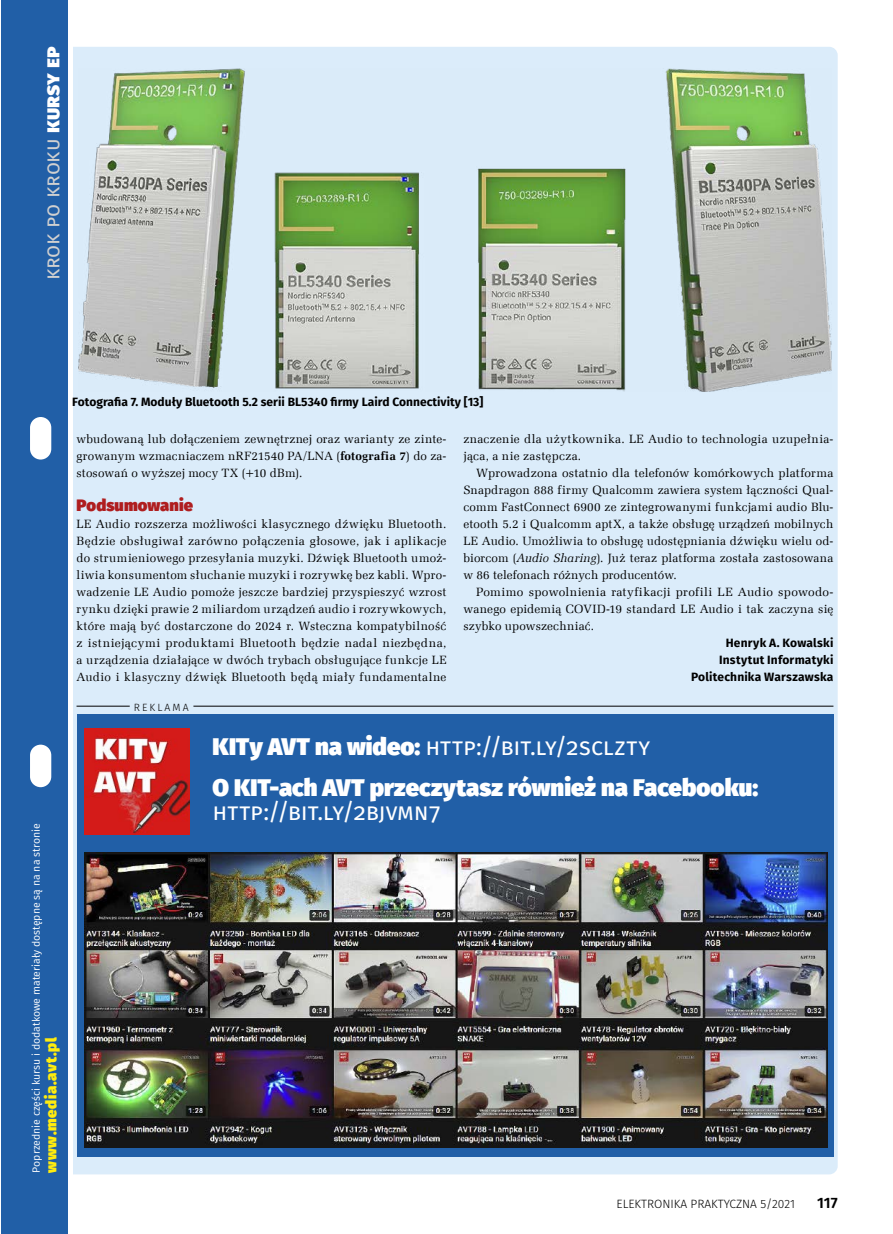
<style>
.page{position:relative;width:893px;height:1234px;background:#fff}
.page>*{position:absolute;margin:0;border:0;box-sizing:border-box;transform-origin:0 0}
.t1{font:900 24px/41px "Fira Sans";color:#fff}
.t2{font:24px "Fira Sans";letter-spacing:-.005em;color:#fff}
.t3{font:21px "Fira Sans";letter-spacing:-.005em;color:#d0d0d0}
.t4{font:900 16.5px "Fira Sans";letter-spacing:.005em;color:#af1e1f}
.t5{font:900 15px "Fira Sans";letter-spacing:.05em;color:#ffec0e}
.t6{font:600 15px "Fira Sans";color:#000}
.t7{font:12px/17px "Zapf Ellipt EU";letter-spacing:.02em;color:#000;text-align:justify}
.t8{font:700 12px/17px "Fira Sans";color:#000;text-align:right}
.t9{font:300 12px "Fira Sans";color:#000}
.t10{font:10.5px "Fira Sans";color:#fff}
.t11{font:300 10.5px "Fira Sans";letter-spacing:.2em;color:#000}
.s1{font-weight:800;color:#fff}
.s2{font-style:italic}
.s3{font-weight:700}
.s4{font-weight:400}
</style>
<div class="page">
<div style="left:6px;top:47px;width:832px;height:1127px;background:#dbecfa;border-radius:9px"></div>
<div style="left:1px;top:0;width:68px;height:1233px;background:#215fa7"></div>
<div style="left:30px;top:417px;width:21px;height:42px;background:#fff;border-radius:11px"></div>
<div style="left:30px;top:744px;width:21px;height:43px;background:#fff;border-radius:11px"></div>
<hr style="left:68px;top:0;width:4px;height:1233px;background:#fff">
<img style="left:79px;top:68px;width:752px;height:323px">
<hr style="left:77px;top:705px;width:756px;height:1px;background:#000">
<div style="left:130px;top:697px;width:63px;height:17px;background:#dbecfa;border-radius:8px"></div>
<div style="left:77px;top:714px;width:756px;height:443px;background:#215fa7"></div>
<img style="left:84px;top:728px;width:106px;height:105px">
<img style="left:84px;top:852px;width:744px;height:295px">
<h2 class="t3" style="left:36px;top:280px;width:235px;rotate:-90deg">Krok po kroku <span class="s1">Kursy EP</span></h2>
<p class="t10" style="left:28px;top:1172px;width:350px;rotate:-90deg">Poprzednie części kursu i dodatkowe materiały dostępne są na na stronie</p>
<p class="t5" style="left:37px;top:1172px;width:137px;rotate:-90deg">www.media.avt.pl</p>
<p class="t8" style="left:72px;top:392px;width:413px">Fotografia 7. Moduły Bluetooth 5.2 serii BL5340 firmy Laird Connectivity [13]</p>
<p class="t7" style="left:463px;top:430px;width:371px">znaczenie dla użytkownika. LE Audio to technologia uzupełnia&shy;jąca, a nie zastępcza.</p>
<p class="t7" style="left:463px;top:464px;width:371px;text-indent:13px">Wprowadzona ostatnio dla telefonów komórkowych platforma Snapdragon 888 firmy Qualcomm zawiera system łączności Qual&shy;comm FastConnect 6900 ze zintegrowanymi funkcjami audio Blu&shy;etooth 5.2 i Qualcomm aptX, a także obsługę urządzeń mobilnych LE Audio. Umożliwia to obsługę udostępniania dźwięku wielu od&shy;biorcom (<span class="s2">Audio Sharing</span>). Już teraz platforma została zastosowana w 86 telefonach różnych producentów.</p>
<p class="t7" style="left:463px;top:583px;width:371px;text-indent:13px">Pomimo spowolnienia ratyfikacji profili LE Audio spowodo&shy;wanego epidemią COVID-19 standard LE Audio i tak zaczyna się szybko upowszechniać.</p>
<p class="t8" style="left:691px;top:633px;width:144px">Henryk A. Kowalski<br>Instytut Informatyki<br>Politechnika Warszawska</p>
<p class="t7" style="left:77px;top:430px;width:371px">wbudowaną lub dołączeniem zewnętrznej oraz warianty ze zinte&shy;growanym wzmacniaczem nRF21540 PA/LNA (<span class="s3">fotografia 7</span>) do za&shy;stosowań o wyższej mocy TX (+10 dBm).</p>
<h3 class="t4" style="left:77px;top:489px;width:118px">Podsumowanie</h3>
<p class="t7" style="left:77px;top:515px;width:371px">LE Audio rozszerza możliwości klasycznego dźwięku Bluetooth.<br>Będzie obsługiwał zarówno połączenia głosowe, jak i aplikacje do strumieniowego przesyłania muzyki. Dźwięk Bluetooth umoż&shy;liwia konsumentom słuchanie muzyki i rozrywkę bez kabli. Wpro&shy;wadzenie LE Audio pomoże jeszcze bardziej przyspieszyć wzrost rynku dzięki prawie 2 miliardom urządzeń audio i rozrywkowych, które mają być dostarczone do 2024 r. Wsteczna kompatybilność z istniejącymi produktami Bluetooth będzie nadal niezbędna, a urządzenia działające w dwóch trybach obsługujące funkcje LE Audio i klasyczny dźwięk Bluetooth będą miały fundamentalne</p>
<p class="t11" style="left:134px;top:699px;width:56px">REKLAMA</p>
<h1 class="t1" style="left:213px;top:723px;width:547px">KITy AVT na wideo: <span class="s4">http://bit.ly/2ScLZTy<br></span>O KIT-ach AVT przeczytasz również na Facebooku:</h1>
<h1 class="t2" style="left:213px;top:793px;width:231px">http://bit.ly/2BjVMN7</h1>
<p class="t9" style="left:617px;top:1195px;width:180px">ELEKTRONIKA PRAKTYCZNA 5/2021</p>
<p class="t6" style="left:817px;top:1190px;width:22px">117</p>
</div>
